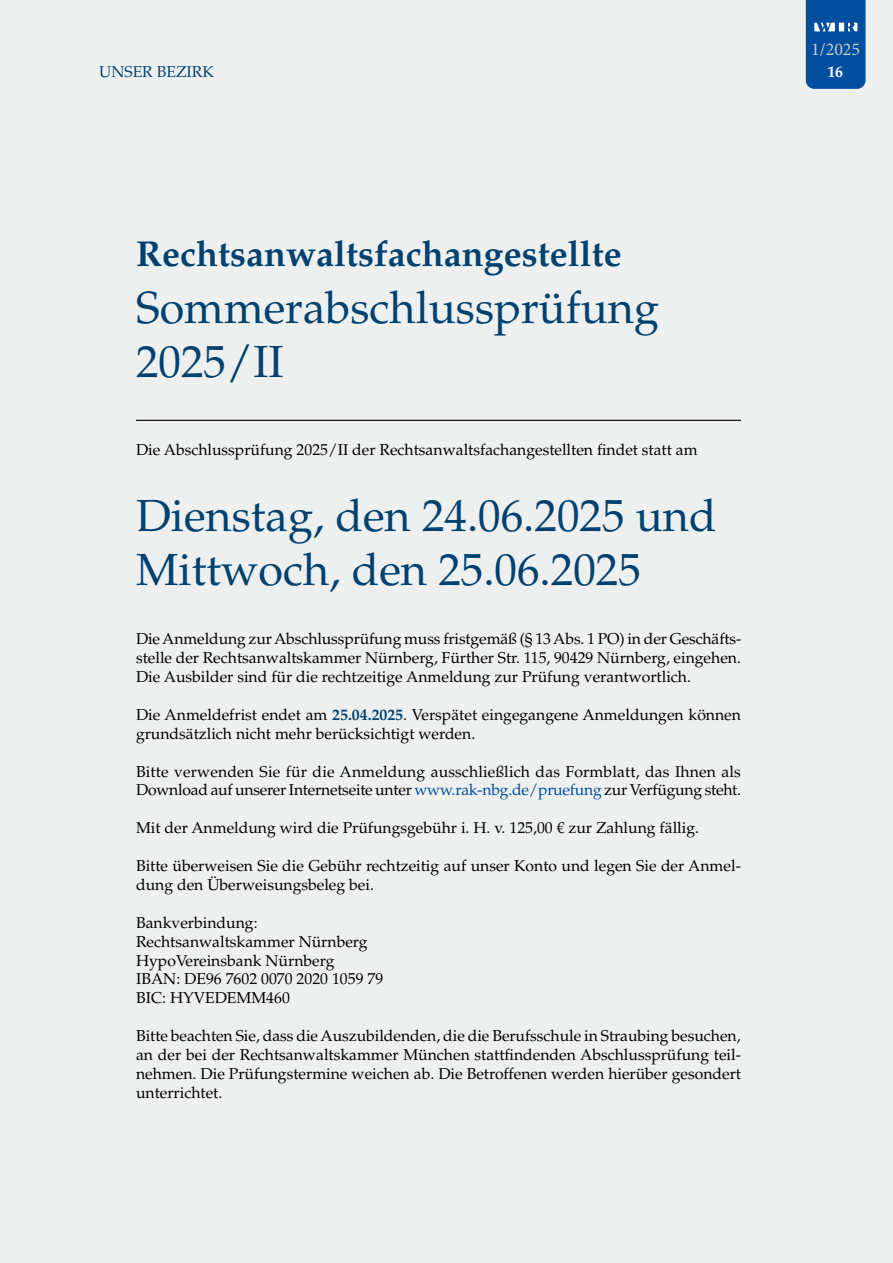
<style>
.page{position:relative;width:893px;height:1263px;background:#eef0f0}
.page>*{position:absolute;margin:0;border:0;box-sizing:border-box;transform-origin:0 0}
.t1{font:45px/54px "Palatino LT Std";color:#004170}
.t2{font:700 36px "Palatino LT Std";color:#004170}
.t3{font:18px "Minion Pro";color:#c6cdcb}
.t4{font:15.75px/18.9px "Palatino LT Std";color:#000}
.t5{font:15.75px "Palatino LT Std";color:#004170}
.t6{font:700 15.75px "Palatino LT Std";color:#fff}
.s1{font-weight:700;color:#004170}
.s2{color:#004f9f}
</style>
<div class="page">
<svg style="left:806px;top:0;width:59px;height:89px;background:#0b56a3"></svg>
<hr style="left:136px;top:420px;width:605px;height:1px;background:#000">
<p class="t5" style="left:99px;top:63px;width:116px">UNSER BEZIRK</p>
<h2 class="t2" style="left:136px;top:233px;width:487px">Rechtsanwaltsfachangestellte</h2>
<h1 class="t1" style="left:136px;top:281px;width:524px">Sommerabschlussprüfung<br>2025/II</h1>
<p class="t4" style="left:136px;top:441px;width:563px">Die Abschlussprüfung 2025/II der Rechtsanwaltsfachangestellten findet statt am</p>
<h1 class="t1" style="left:136px;top:489px;width:582px">Dienstag, den 24.06.2025 und<br>Mittwoch, den 25.06.2025</h1>
<p class="t4" style="left:136px;top:630px;width:607px;text-align:justify">Die Anmeldung zur Abschlussprüfung muss fristgemäß (§ 13 Abs. 1 PO) in der Geschäfts&shy;stelle der Rechtsanwaltskammer Nürnberg, Fürther Str. 115, 90429 Nürnberg, eingehen.<br>Die Ausbilder sind für die rechtzeitige Anmeldung zur Prüfung verantwortlich.</p>
<p class="t4" style="left:136px;top:705px;width:606px">Die Anmeldefrist endet am <span class="s1">25.04.2025</span>. Verspätet eingegangene Anmeldungen können grundsätzlich nicht mehr berücksichtigt werden.</p>
<p class="t4" style="left:136px;top:762px;width:606px">Bitte verwenden Sie für die Anmeldung ausschließlich das Formblatt, das Ihnen als<br>Download auf unserer Internetseite unter <span class="s2">www.rak-nbg.de/pruefung</span> zur Verfügung steht.</p>
<p class="t4" style="left:136px;top:819px;width:565px">Mit der Anmeldung wird die Prüfungsgebühr i. H. v. 125,00 € zur Zahlung fällig.</p>
<p class="t4" style="left:136px;top:856px;width:606px">Bitte überweisen Sie die Gebühr rechtzeitig auf unser Konto und legen Sie der Anmel&shy;dung den Überweisungsbeleg bei.</p>
<p class="t4" style="left:136px;top:913px;width:249px">Bankverbindung:<br>Rechtsanwaltskammer Nürnberg<br>HypoVereinsbank Nürnberg<br>IBAN: DE96 7602 0070 2020 1059 79<br>BIC: HYVEDEMM460</p>
<p class="t4" style="left:136px;top:1027px;width:606px;text-align:justify">Bitte beachten Sie, dass die Auszubildenden, die die Berufsschule in Straubing besuchen, an der bei der Rechtsanwaltskammer München stattfindenden Abschlussprüfung teil&shy;nehmen. Die Prüfungstermine weichen ab. Die Betroffenen werden hierüber gesondert unterrichtet.</p>
<p class="t3" style="left:811px;top:37px;width:51px">1/2025</p>
<p class="t6" style="left:827px;top:63px;width:17px">16</p>
</div>
